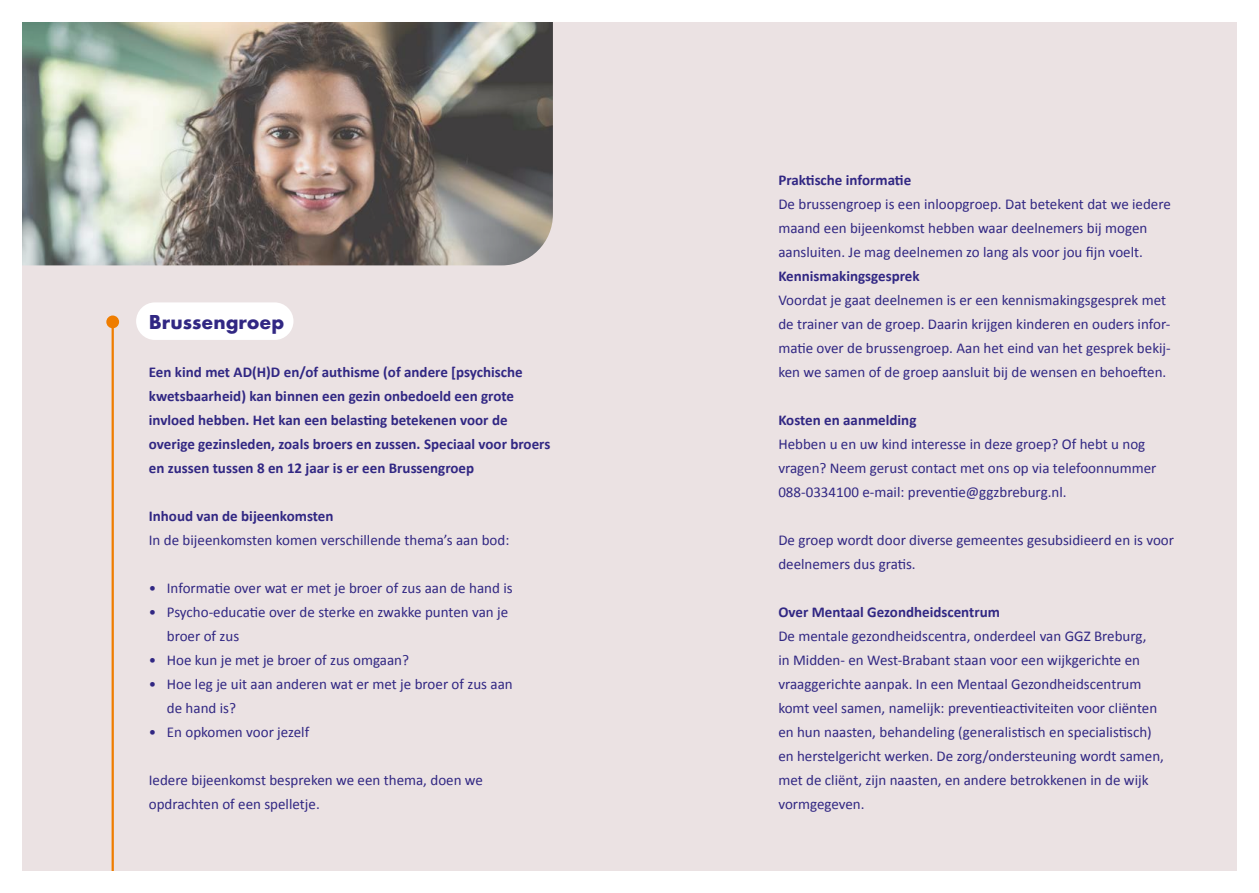
<style>
.page{position:relative;width:1259px;height:893px;background:#ebe2e3}
.page>*{position:absolute;margin:0;border:0;box-sizing:border-box;transform-origin:0 0}
.t1{font:700 21px "Futura PT";color:#312783}
.t2{font:15px/24px "Calibri";color:#312783}
.t3{font:700 15px/24px "Calibri";color:#312783}
</style>
<div class="page">
<img style="left:21px;top:21px;width:532px;height:244px">
<hr style="left:112px;top:322px;width:2px;height:571px;background:#ef7d00">
<div style="left:136px;top:302px;width:157px;height:38px;background:#fff;border-radius:19px"></div>
<div style="left:106px;top:315px;width:13px;height:13px;background:#ef7d00;border-radius:50%"></div>
<div style="left:0;top:872px;width:1259px;height:21px;background:#fff"></div>
<div style="left:0;top:0;width:1259px;height:21px;background:#fff"></div>
<div style="left:0;top:0;width:21px;height:893px;background:#fff"></div>
<div style="left:1237px;top:0;width:22px;height:893px;background:#fff"></div>
<h1 class="t1" style="left:149px;top:309px;width:137px">Brussengroep</h1>
<p class="t3" style="left:149px;top:360px;width:403px">Een kind met AD(H)D en/of authisme (of andere [psychische kwetsbaarheid) kan binnen een gezin onbedoeld een grote invloed hebben. Het kan een belasting betekenen voor de overige gezinsleden, zoals broers en zussen. Speciaal voor broers en zussen tussen 8 en 12 jaar is er een Brussengroep</p>
<p class="t3" style="left:149px;top:504px;width:186px">Inhoud van de bijeenkomsten</p>
<p class="t2" style="left:149px;top:528px;width:362px">In de bijeenkomsten komen verschillende thema’s aan bod:</p>
<p class="t2" style="left:149px;top:576px;width:365px">• Informatie over wat er met je broer of zus aan de hand is</p>
<p class="t2" style="left:167px;top:600px;width:343px;text-indent:-18px">• Psycho-educatie over de sterke en zwakke punten van je broer of zus</p>
<p class="t2" style="left:149px;top:648px;width:262px">• Hoe kun je met je broer of zus omgaan?</p>
<p class="t2" style="left:167px;top:672px;width:347px;text-indent:-18px">• Hoe leg je uit aan anderen wat er met je broer of zus aan de hand is?</p>
<p class="t2" style="left:149px;top:720px;width:162px">• En opkomen voor jezelf</p>
<p class="t2" style="left:149px;top:768px;width:336px">Iedere bijeenkomst bespreken we een thema, doen we opdrachten of een spelletje.</p>
<p class="t3" style="left:778px;top:168px;width:134px">Praktische informatie</p>
<p class="t2" style="left:778px;top:192px;width:394px">De brussengroep is een inloopgroep. Dat betekent dat we iedere maand een bijeenkomst hebben waar deelnemers bij mogen -aansluiten. Je mag deelnemen zo lang als voor jou fijn voelt.</p>
<p class="t3" style="left:778px;top:264px;width:143px">Kennismakingsgesprek</p>
<p class="t2" style="left:778px;top:288px;width:394px">Voordat je gaat deelnemen is er een kennismakingsgesprek met de trainer van de groep. Daarin krijgen kinderen en ouders infor&shy;matie over de brussengroep. Aan het eind van het gesprek bekij&shy;ken we samen of de groep aansluit bij de wensen en behoeften.</p>
<p class="t3" style="left:778px;top:408px;width:140px">Kosten en aanmelding</p>
<p class="t2" style="left:778px;top:432px;width:380px">Hebben u en uw kind interesse in deze groep? Of hebt u nog vragen? Neem gerust contact met ons op via telefoonnummer<br>088-0334100 e-mail: preventie@ggzbreburg.nl.</p>
<p class="t2" style="left:778px;top:528px;width:397px">De groep wordt door diverse gemeentes gesubsidieerd en is voor deelnemers dus gratis.</p>
<p class="t3" style="left:778px;top:600px;width:223px">Over Mentaal Gezondheidscentrum</p>
<p class="t2" style="left:778px;top:624px;width:387px">De mentale gezondheidscentra, onderdeel van GGZ Breburg,<br>in Midden- en West-Brabant staan voor een wijkgerichte en vraaggerichte aanpak. In een Mentaal Gezondheidscentrum komt veel samen, namelijk: preventieactiviteiten voor cliënten en hun naasten, behandeling (generalistisch en specialistisch) en herstelgericht werken. De zorg/ondersteuning wordt samen, met de cliënt, zijn naasten, en andere betrokkenen in de wijk vormgegeven.</p>
</div>
